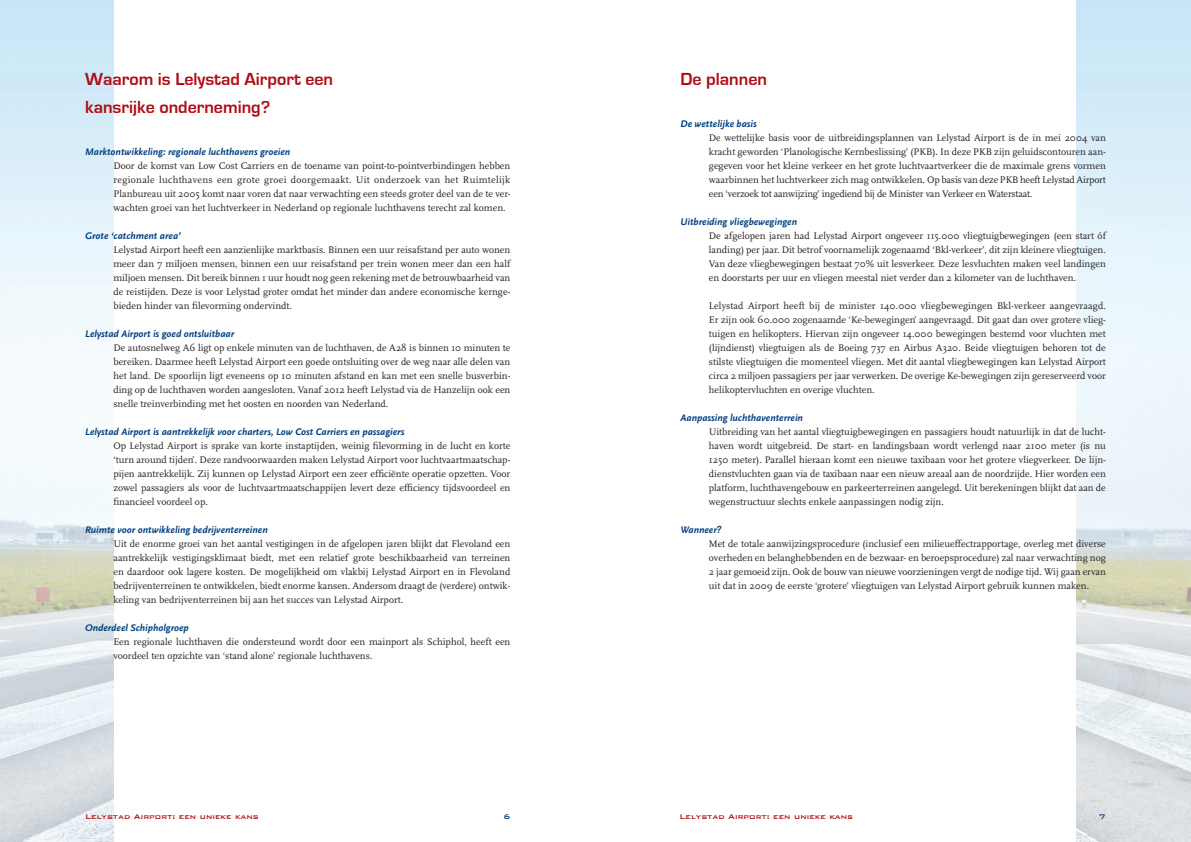
<style>
.page{position:relative;width:1191px;height:842px;background:#fff}
.page>*{position:absolute;margin:0;border:0;box-sizing:border-box;transform-origin:0 0}
.t1{font:700 18px/28px "Eurostile";color:#b00d15}
.t2{font:10px/14px "Scala";color:#231f20;text-align:justify}
.t3{font:italic 700 10px "Scala Sans";color:#014081}
.t4{font:500 9px "Bank Gothic";color:#b00d15}
</style>
<div class="page">
<img style="left:0;top:0;width:113px;height:842px">
<img style="left:1076px;top:0;width:115px;height:842px">
<svg style="left:1100px;top:814px;width:5px;height:5px"></svg>
<h1 class="t1" style="left:85px;top:65px;width:250px">Waarom is Lelystad Airport een kansrijke onderneming?</h1>
<p class="t3" style="left:85px;top:146px;width:207px">Marktontwikkeling: regionale luchthavens groeien</p>
<p class="t2" style="left:113px;top:159px;width:398px">Door de komst van Low Cost Carriers en de toename van point-to-pointverbindingen hebben regionale luchthavens een grote groei doorgemaakt. Uit onderzoek van het Ruimtelijk Plan-bureau uit 2005 komt naar voren dat naar verwachting een steeds groter deel van de te ver&shy;wachten groei van het luchtverkeer in Nederland op regionale luchthavens terecht zal komen.</p>
<p class="t3" style="left:85px;top:230px;width:97px">Grote ‘catchment area’</p>
<p class="t2" style="left:113px;top:243px;width:398px">Lelystad Airport heeft een aanzienlijke marktbasis. Binnen een uur reisafstand per auto wonen meer dan 7 miljoen mensen, binnen een uur reisafstand per trein wonen meer dan een half miljoen mensen. Dit bereik binnen 1 uur houdt nog geen rekening met de betrouwbaarheid van de reistijden. Deze is voor Lelystad groter omdat het minder dan andere economische kernge&shy;bieden hinder van filevorming ondervindt.</p>
<p class="t3" style="left:85px;top:328px;width:151px">Lelystad Airport is goed ontsluitbaar</p>
<p class="t2" style="left:113px;top:341px;width:398px">De autosnelweg A6 ligt op enkele minuten van de luchthaven, de A28 is binnen 10 minuten te bereiken. Daarmee heeft Lelystad Airport een goede ontsluiting over de weg naar alle delen van het land. De spoorlijn ligt eveneens op 10 minuten afstand en kan met een snelle busverbin&shy;ding op de luchthaven worden aangesloten. Vanaf 2012 heeft Lelystad via de Hanzelijn ook een snelle treinverbinding met het oosten en noorden van Nederland.</p>
<p class="t3" style="left:85px;top:426px;width:321px">Lelystad Airport is aantrekkelijk voor charters, Low Cost Carriers en passagiers</p>
<p class="t2" style="left:113px;top:439px;width:398px">Op Lelystad Airport is sprake van korte instaptijden, weinig filevorming in de lucht en korte ‘turn around tijden’. Deze randvoorwaarden maken Lelystad Airport voor luchtvaartmaatschap&shy;pijen aantrekkelijk. Zij kunnen op Lelystad Airport een zeer efficiënte operatie opzetten. Voor zowel passagiers als voor de luchtvaartmaatschappijen levert deze efficiency tijdsvoordeel en financieel voordeel op.</p>
<p class="t3" style="left:85px;top:524px;width:184px">Ruimte voor ontwikkeling bedrijventerreinen</p>
<p class="t2" style="left:113px;top:537px;width:398px">Uit de enorme groei van het aantal vestigingen in de afgelopen jaren blijkt dat Flevoland een aantrekkelijk vestigingsklimaat biedt, met een relatief grote beschikbaarheid van terreinen en daardoor ook lagere kosten. De mogelijkheid om vlakbij Lelystad Airport en in Flevoland bedrijven-terreinen te ontwikkelen, biedt enorme kansen. Andersom draagt de (verdere) ontwik&shy;keling van bedrijventerreinen bij aan het succes van Lelystad Airport.</p>
<p class="t3" style="left:85px;top:622px;width:105px">Onderdeel Schipholgroep</p>
<p class="t2" style="left:113px;top:635px;width:398px">Een regionale luchthaven die ondersteund wordt door een mainport als Schiphol, heeft een voordeel ten opzichte van ‘stand alone’ regionale luchthavens.</p>
<h1 class="t1" style="left:680px;top:65px;width:88px">De plannen</h1>
<p class="t3" style="left:680px;top:118px;width:78px">De wettelijke basis</p>
<p class="t2" style="left:709px;top:131px;width:398px">De wettelijke basis voor de uitbreidingsplannen van Lelystad Airport is de in mei 2004 van kracht geworden ‘Planologische Kernbeslissing’ (PKB). In deze PKB zijn geluidscontouren aan&shy;gegeven voor het kleine verkeer en het grote luchtvaartverkeer die de maximale grens vormen waarbinnen het luchtverkeer zich mag ontwikkelen. Op basis van deze PKB heeft Lelystad Airport een ‘verzoek tot aanwijzing’ ingediend bij de Minister van Verkeer en Waterstaat.</p>
<p class="t3" style="left:680px;top:216px;width:118px">Uitbreiding vliegbewegingen</p>
<p class="t2" style="left:709px;top:229px;width:398px">De afgelopen jaren had Lelystad Airport ongeveer 115.000 vliegtuigbewegingen (een start óf landing) per jaar. Dit betrof voornamelijk zogenaamd ‘Bkl-verkeer’, dit zijn kleinere vliegtuigen.<br>Van deze vliegbewegingen bestaat 70% uit lesverkeer. Deze lesvluchten maken veel landingen en doorstarts per uur en vliegen meestal niet verder dan 2 kilometer van de luchthaven.</p>
<p class="t2" style="left:709px;top:299px;width:398px">Lelystad Airport heeft bij de minister 140.000 vliegbewegingen Bkl-verkeer aangevraagd.<br>Er zijn ook 60.000 zogenaamde ‘Ke-bewegingen’ aangevraagd. Dit gaat dan over grotere vlieg&shy;tuigen en helikopters. Hiervan zijn ongeveer 14.000 bewegingen bestemd voor vluchten met (lijndienst) vliegtuigen als de Boeing 737 en Airbus A320. Beide vliegtuigen behoren tot de stilste vliegtuigen die momenteel vliegen. Met dit aantal vliegbewegingen kan Lelystad Airport circa 2 miljoen passagiers per jaar verwerken. De overige Ke-bewegingen zijn gereserveerd voor helikoptervluchten en overige vluchten.</p>
<p class="t3" style="left:680px;top:412px;width:124px">Aanpassing luchthaventerrein</p>
<p class="t2" style="left:709px;top:425px;width:398px">Uitbreiding van het aantal vliegtuigbewegingen en passagiers houdt natuurlijk in dat de lucht&shy;haven wordt uitgebreid. De start- en landingsbaan wordt verlengd naar 2100 meter (is nu 1250 meter). Parallel hieraan komt een nieuwe taxibaan voor het grotere vliegverkeer. De lijn&shy;dienstvluchten gaan via de taxibaan naar een nieuw areaal aan de noordzijde. Hier worden een platform, luchthavengebouw en parkeerterreinen aangelegd. Uit berekeningen blijkt dat aan de wegenstructuur slechts enkele aanpassingen nodig zijn.</p>
<p class="t3" style="left:680px;top:524px;width:43px">Wanneer?</p>
<p class="t2" style="left:709px;top:537px;width:398px">Met de totale aanwijzingsprocedure (inclusief een milieueffectrapportage, overleg met diverse overheden en belanghebbenden en de bezwaar- en beroepsprocedure) zal naar verwachting nog 2 jaar gemoeid zijn. Ook de bouw van nieuwe voorzieningen vergt de nodige tijd. Wij gaan ervan uit dat in 2009 de eerste ‘grotere’ vliegtuigen van Lelystad Airport gebruik kunnen maken.</p>
<p class="t4" style="left:85px;top:809px;width:175px">Lelystad Airport: een unieke kans</p>
<p class="t4" style="left:679px;top:809px;width:175px">Lelystad Airport: een unieke kans</p>
</div>
